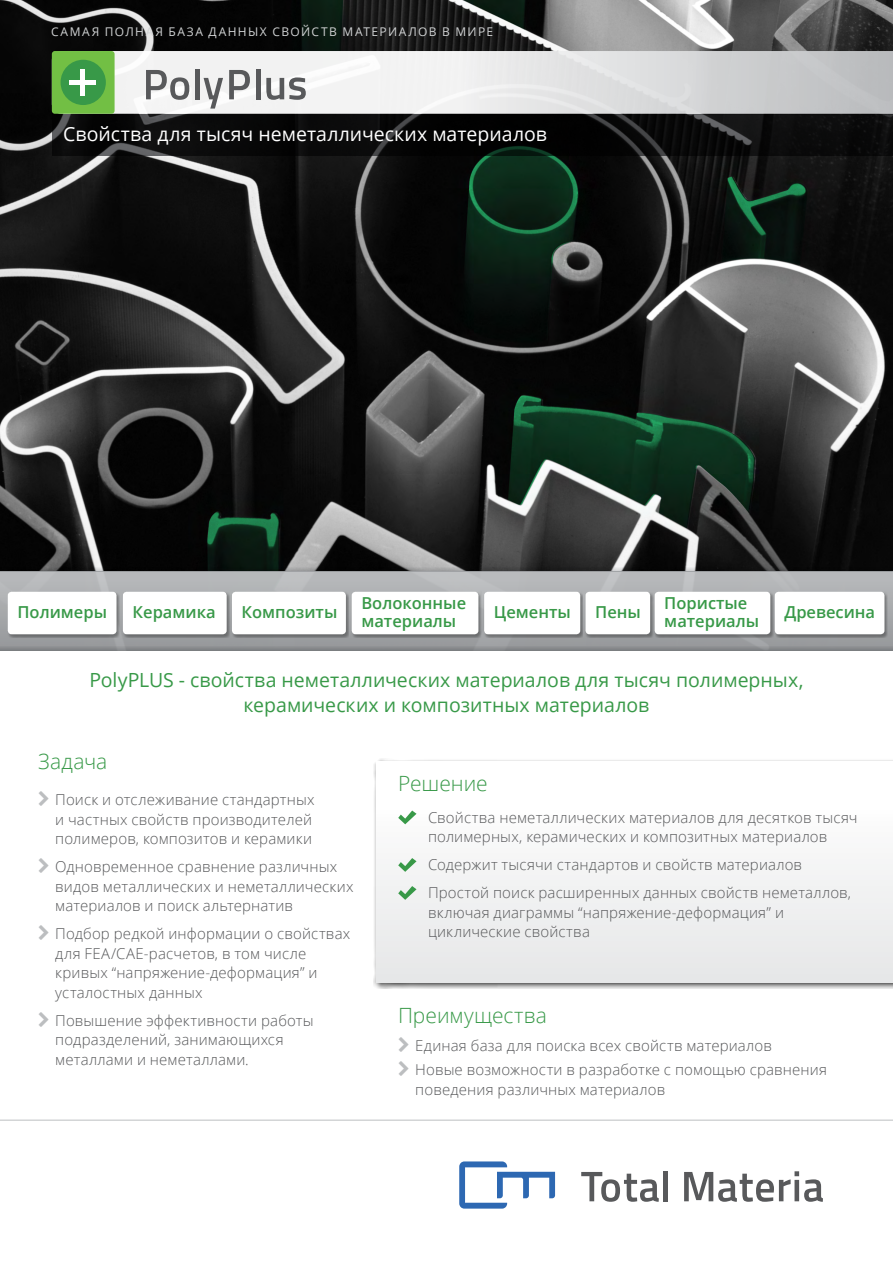
<style>
.page{position:relative;width:893px;height:1263px;background:#fff}
.page>*{position:absolute;margin:0;border:0;box-sizing:border-box;transform-origin:0 0}
.t1{font:300 21px "Open Sans";color:#389948}
.t2{font:19.5px/25.5px "Open Sans";color:#389948;text-align:center}
.t3{font:19.5px "Open Sans";color:#fff}
.t4{font:600 16.5px/18px "Open Sans";color:#389948}
.t5{font:300 15px/19.5px "Open Sans";letter-spacing:.01em;color:#58595b}
.t6{font:12px "Open Sans";letter-spacing:.125em;color:#d1d3d4}
</style>
<div class="page">
<img style="left:0;top:0;width:893px;height:553px">
<div style="left:374px;top:759px;width:519px;height:230px;background:#000;opacity:.75"></div>
<div style="left:377px;top:762px;width:516px;height:221px;background:linear-gradient(to right,#f4f4f5,#f4f4f5)"></div>
<div style="left:0;top:572px;width:893px;height:79px;background:#b6b8ba"></div>
<div style="left:0;top:631px;width:893px;height:20px;background:linear-gradient(to bottom,#a6a8aa,#8a8c8f)"></div>
<svg style="left:52px;top:114px;width:841px;height:41px;background:#0c0d0d"></svg>
<svg style="left:52px;top:51px;width:383px;height:63px;fill:#f3f3f3"></svg>
<svg style="left:146px;top:70px;width:43px;height:30px"></svg>
<div style="left:195px;top:69px;width:5px;height:30px;background:#58595b"></div>
<svg style="left:204px;top:78px;width:19px;height:31px"></svg>
<svg style="left:229px;top:70px;width:21px;height:29px"></svg>
<div style="left:256px;top:69px;width:5px;height:30px;background:#58595b"></div>
<svg style="left:266px;top:77px;width:40px;height:23px"></svg>
<div style="left:52px;top:51px;width:63px;height:63px;background:#72bf44;border-radius:3px"></div>
<div style="left:61px;top:60px;width:45px;height:45px;background:#389948;border-radius:50%"></div>
<div style="left:80px;top:69px;width:5px;height:27px;background:#fff"></div>
<div style="left:69px;top:80px;width:27px;height:5px;background:#fff"></div>
<svg style="left:581px;top:1172px;width:78px;height:30px"></svg>
<div style="left:663px;top:1171px;width:5px;height:30px;background:#58595b"></div>
<svg style="left:684px;top:1171px;width:139px;height:31px"></svg>
<svg style="left:459px;top:1161px;width:96px;height:47px"></svg>
<hr style="left:0;top:1119px;width:893px;height:2px;background:#d3d5d6">
<svg style="left:0;top:553px;width:893px;height:19px;background:#2f3030"></svg>
<div style="left:435px;top:51px;width:458px;height:63px;background:linear-gradient(to right,#f5f5f5,#babcbe)"></div>
<svg style="left:398px;top:810px;width:18px;height:14px"></svg>
<svg style="left:398px;top:858px;width:18px;height:14px"></svg>
<svg style="left:398px;top:886px;width:18px;height:14px"></svg>
<div style="left:7px;top:591px;width:113px;height:47px;background:#000;opacity:.31"></div>
<div style="left:8px;top:592px;width:109px;height:42px;background:#fff;border-radius:4px"></div>
<div style="left:774px;top:591px;width:114px;height:47px;background:#000;opacity:.31"></div>
<div style="left:775px;top:592px;width:109px;height:42px;background:#fff;border-radius:4px"></div>
<div style="left:122px;top:591px;width:108px;height:47px;background:#000;opacity:.31"></div>
<div style="left:123px;top:592px;width:104px;height:42px;background:#fff;border-radius:4px"></div>
<div style="left:231px;top:591px;width:118px;height:47px;background:#000;opacity:.31"></div>
<div style="left:232px;top:592px;width:114px;height:42px;background:#fff;border-radius:4px"></div>
<div style="left:351px;top:591px;width:131px;height:47px;background:#000;opacity:.31"></div>
<div style="left:352px;top:592px;width:126px;height:42px;background:#fff;border-radius:4px"></div>
<div style="left:483px;top:591px;width:100px;height:47px;background:#000;opacity:.31"></div>
<div style="left:484px;top:592px;width:96px;height:42px;background:#fff;border-radius:4px"></div>
<div style="left:585px;top:591px;width:68px;height:47px;background:#000;opacity:.31"></div>
<div style="left:585px;top:592px;width:65px;height:42px;background:#fff;border-radius:4px"></div>
<div style="left:654px;top:591px;width:120px;height:47px;background:#000;opacity:.31"></div>
<div style="left:655px;top:592px;width:115px;height:42px;background:#fff;border-radius:4px"></div>
<p class="t6" style="left:51px;top:23px;width:443px">САМАЯ ПОЛНАЯ БАЗА ДАННЫХ СВОЙСТВ МАТЕРИАЛОВ В МИРЕ</p>
<h2 class="t3" style="left:63px;top:120px;width:485px">Свойства для тысяч неметаллических материалов</h2>
<p class="t4" style="left:361px;top:593px;width:106px">Волоконные материалы</p>
<p class="t4" style="left:494px;top:602px;width:79px">Цементы</p>
<p class="t4" style="left:595px;top:602px;width:47px">Пены</p>
<p class="t4" style="left:664px;top:593px;width:96px">Пористые материалы</p>
<p class="t4" style="left:17px;top:602px;width:91px">Полимеры</p>
<p class="t4" style="left:133px;top:602px;width:85px">Керамика</p>
<p class="t4" style="left:242px;top:602px;width:97px">Композиты</p>
<p class="t4" style="left:784px;top:602px;width:92px">Древесина</p>
<h2 class="t2" style="left:89px;top:666px;width:715px">PolyPLUS - cвойства неметаллических материалов для тысяч полимерных, керамических и композитных материалов</h2>
<h1 class="t1" style="left:38px;top:747px;width:70px">Задача</h1>
<p class="t5" style="left:55px;top:789px;width:261px">Поиск и отслеживание стандартных и частных свойств производителей полимеров, композитов и керамики</p>
<p class="t5" style="left:55px;top:856px;width:300px">Одновременное сравнение различных видов металлических и неметаллических материалов и поиск альтернатив</p>
<p class="t5" style="left:55px;top:923px;width:297px">Подбор редкой информации о свойствах для FEA/CAE-расчетов, в том числе кривых “напряжение-деформация” и усталостных данных</p>
<p class="t5" style="left:55px;top:1010px;width:260px">Повышение эффективности работы подразделений, занимающихся металлами и неметаллами.</p>
<h1 class="t1" style="left:398px;top:1001px;width:150px">Преимущества</h1>
<h1 class="t1" style="left:398px;top:768px;width:91px">Решение</h1>
<p class="t5" style="left:428px;top:807px;width:431px">Свойства неметаллических материалов для десятков тысяч полимерных, керамических и композитных материалов</p>
<p class="t5" style="left:428px;top:850px;width:425px;line-height:28px">Содержит тысячи стандартов и свойств материалов<br>Простой поиск расширенных данных свойств неметаллов,</p>
<p class="t5" style="left:428px;top:902px;width:357px">включая диаграммы “напряжение-деформация” и циклические свойства</p>
<p class="t5" style="left:415px;top:1034px;width:413px;line-height:23.7px">Единая база для поиска всех свойств материалов<br>Новые возможности в разработке с помощью сравнения</p>
<p class="t5" style="left:415px;top:1079px;width:252px">поведения различных материалов</p>
</div>
